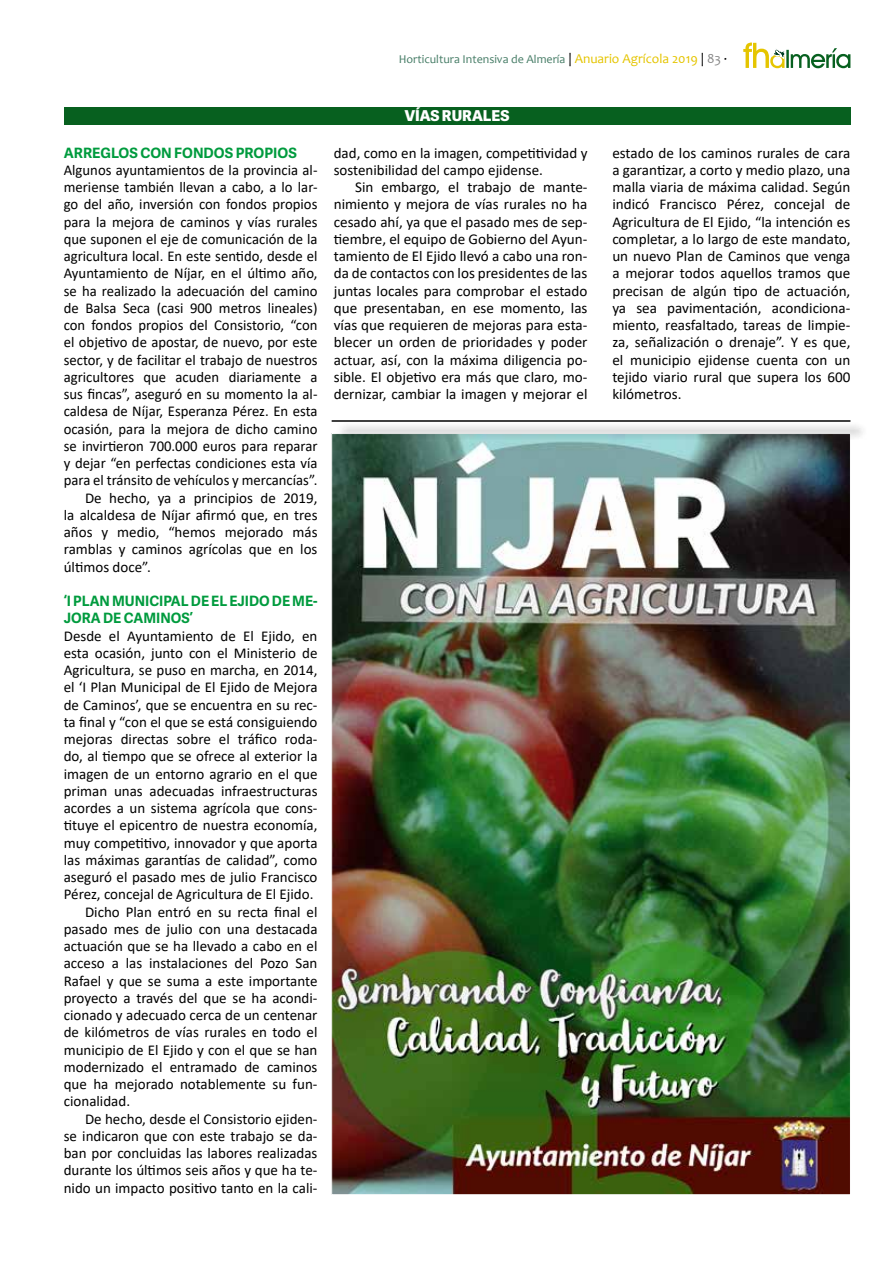
<style>
.page{position:relative;width:893px;height:1263px;background:#fff}
.page>*{position:absolute;margin:0;border:0;box-sizing:border-box;transform-origin:0 0}
.t1{font:15px/17.2px "Calibri";color:#000;text-align:justify}
.t2{font:800 15px "Adelle Sans Basic";color:#fff}
.t3{font:700 14.25px/17.2px "Adelle Sans Basic";color:#009b3e}
.t4{font:12px "Candara";color:#477d67}
.s1{font-size:13.5px;color:#000}
.s2{font-size:13.5px;color:#e5c500}
.s3{font-size:13.5px;color:#878787}
</style>
<div class="page">
<svg style="left:743px;top:43px;width:107px;height:25px"></svg>
<img style="left:333px;top:435px;width:516px;height:758px">
<div style="left:335px;top:422px;width:533px;height:18px;background:#000;opacity:.75"></div>
<hr style="left:332px;top:420px;width:518px;height:2px;background:#000">
<div style="left:64px;top:107px;width:786px;height:17px;background:#07601f"></div>
<p class="t3" style="left:64px;top:144px;width:235px">ARREGLOS CON FONDOS PROPIOS</p>
<p class="t1" style="left:64px;top:161px;width:255px">Algunos ayuntamientos de la provincia al-</p>
<p class="t1" style="left:64px;top:178px;width:255px">meriense también llevan a cabo, a lo lar-</p>
<p class="t1" style="left:64px;top:195px;width:255px">go del año, inversión con fondos propios</p>
<p class="t1" style="left:64px;top:213px;width:255px">para la mejora de caminos y vías rurales</p>
<p class="t1" style="left:64px;top:230px;width:255px">que suponen el eje de comunicación de la</p>
<p class="t1" style="left:64px;top:247px;width:255px">agricultura local. En este sentido, desde el</p>
<p class="t1" style="left:64px;top:264px;width:255px">Ayuntamiento de Níjar, en el último año,</p>
<p class="t1" style="left:64px;top:282px;width:255px">se ha realizado la adecuación del camino</p>
<p class="t1" style="left:64px;top:299px;width:255px">de Balsa Seca (casi 900 metros lineales)</p>
<p class="t1" style="left:64px;top:316px;width:255px">con fondos propios del Consistorio, “con</p>
<p class="t1" style="left:64px;top:333px;width:255px">el objetivo de apostar, de nuevo, por este</p>
<p class="t1" style="left:64px;top:351px;width:255px">sector, y de facilitar el trabajo de nuestros</p>
<p class="t1" style="left:64px;top:368px;width:255px">agricultores que acuden diariamente a</p>
<p class="t1" style="left:64px;top:385px;width:255px">sus fincas”, aseguró en su momento la al-</p>
<p class="t1" style="left:64px;top:402px;width:255px">caldesa de Níjar, Esperanza Pérez. En esta</p>
<p class="t1" style="left:64px;top:420px;width:255px">ocasión, para la mejora de dicho camino</p>
<p class="t1" style="left:64px;top:437px;width:255px">se invirtieron 700.000 euros para reparar</p>
<p class="t1" style="left:64px;top:454px;width:255px">y dejar “en perfectas condiciones esta vía</p>
<p class="t1" style="left:64px;top:471px;width:255px">para el tránsito de vehículos y mercancías”.</p>
<p class="t1" style="left:85px;top:489px;width:234px">De hecho, ya a principios de 2019,</p>
<p class="t1" style="left:64px;top:506px;width:255px">la alcaldesa de Níjar afirmó que, en tres</p>
<p class="t1" style="left:64px;top:523px;width:255px">años y medio, “hemos mejorado más</p>
<p class="t1" style="left:64px;top:540px;width:255px">ramblas y caminos agrícolas que en los</p>
<p class="t1" style="left:64px;top:558px;width:89px">últimos doce”.</p>
<p class="t3" style="left:64px;top:593px;width:255px">‘I PLAN MUNICIPAL DE EL EJIDO DE ME-<br>JORA DE CAMINOS’</p>
<p class="t1" style="left:64px;top:627px;width:255px">Desde el Ayuntamiento de El Ejido, en</p>
<p class="t1" style="left:64px;top:644px;width:255px">esta ocasión, junto con el Ministerio de</p>
<p class="t1" style="left:64px;top:661px;width:255px">Agricultura, se puso en marcha, en 2014,</p>
<p class="t1" style="left:64px;top:678px;width:255px">el ‘I Plan Municipal de El Ejido de Mejora</p>
<p class="t1" style="left:64px;top:696px;width:255px">de Caminos’, que se encuentra en su rec-</p>
<p class="t1" style="left:64px;top:713px;width:255px">ta final y “con el que se está consiguiendo</p>
<p class="t1" style="left:64px;top:730px;width:255px">mejoras directas sobre el tráfico roda-</p>
<p class="t1" style="left:64px;top:747px;width:255px">do, al tiempo que se ofrece al exterior la</p>
<p class="t1" style="left:64px;top:765px;width:255px">imagen de un entorno agrario en el que</p>
<p class="t1" style="left:64px;top:782px;width:255px">priman unas adecuadas infraestructuras</p>
<p class="t1" style="left:64px;top:799px;width:255px">acordes a un sistema agrícola que cons-</p>
<p class="t1" style="left:64px;top:816px;width:255px">tituye el epicentro de nuestra economía,</p>
<p class="t1" style="left:64px;top:834px;width:255px">muy competitivo, innovador y que aporta</p>
<p class="t1" style="left:64px;top:851px;width:255px">las máximas garantías de calidad”, como</p>
<p class="t1" style="left:64px;top:868px;width:255px">aseguró el pasado mes de julio Francisco</p>
<p class="t1" style="left:64px;top:885px;width:251px">Pérez, concejal de Agricultura de El Ejido.</p>
<p class="t1" style="left:85px;top:903px;width:234px">Dicho Plan entró en su recta final el</p>
<p class="t1" style="left:64px;top:920px;width:255px">pasado mes de julio con una destacada</p>
<p class="t1" style="left:64px;top:937px;width:255px">actuación que se ha llevado a cabo en el</p>
<p class="t1" style="left:64px;top:954px;width:255px">acceso a las instalaciones del Pozo San</p>
<p class="t1" style="left:64px;top:972px;width:255px">Rafael y que se suma a este importante</p>
<p class="t1" style="left:64px;top:989px;width:255px">proyecto a través del que se ha acondi-</p>
<p class="t1" style="left:64px;top:1006px;width:255px">cionado y adecuado cerca de un centenar</p>
<p class="t1" style="left:64px;top:1023px;width:255px">de kilómetros de vías rurales en todo el</p>
<p class="t1" style="left:64px;top:1041px;width:255px">municipio de El Ejido y con el que se han</p>
<p class="t1" style="left:64px;top:1058px;width:255px">modernizado el entramado de caminos</p>
<p class="t1" style="left:64px;top:1075px;width:255px">que ha mejorado notablemente su fun-</p>
<p class="t1" style="left:64px;top:1092px;width:68px">cionalidad.</p>
<p class="t1" style="left:85px;top:1110px;width:234px">De hecho, desde el Consistorio ejiden-</p>
<p class="t1" style="left:64px;top:1127px;width:255px">se indicaron que con este trabajo se da-</p>
<p class="t1" style="left:64px;top:1144px;width:255px">ban por concluidas las labores realizadas</p>
<p class="t1" style="left:64px;top:1161px;width:255px">durante los últimos seis años y que ha te-</p>
<p class="t1" style="left:64px;top:1179px;width:255px">nido un impacto positivo tanto en la cali-</p>
<p class="t4" style="left:399px;top:52px;width:330px">Horticultura Intensiva de Almería <span class="s1">|</span> <span class="s2">Anuario Agrícola 2019</span> <span class="s1">|</span> <span class="s3">83</span> <span class="s1">·</span></p>
<p class="t2" style="left:405px;top:106px;width:106px">VÍAS RURALES</p>
<p class="t1" style="left:334px;top:144px;width:255px">dad, como en la imagen, competitividad y sostenibilidad del campo ejidense.</p>
<p class="t1" style="left:334px;top:178px;width:255px;text-indent:21px">Sin embargo, el trabajo de mante&shy;nimiento y mejora de vías rurales no ha cesado ahí, ya que el pasado mes de sep&shy;tiembre, el equipo de Gobierno del Ayun&shy;tamiento de El Ejido llevó a cabo una ron&shy;da de contactos con los presidentes de las juntas locales para comprobar el estado que presentaban, en ese momento, las vías que requieren de mejoras para esta&shy;blecer un orden de prioridades y poder actuar, así, con la máxima diligencia po&shy;sible. El objetivo era más que claro, mo&shy;dernizar, cambiar la imagen y mejorar el</p>
<p class="t1" style="left:612px;top:144px;width:240px">estado de los caminos rurales de cara a garantizar, a corto y medio plazo, una malla viaria de máxima calidad. Según indicó Francisco Pérez, concejal de Agricultura de El Ejido, “la intención es completar, a lo largo de este mandato, un nuevo Plan de Caminos que venga a mejorar todos aquellos tramos que precisan de algún tipo de actuación, ya sea pavimentación, acondiciona&shy;miento, reasfaltado, tareas de limpie&shy;za, señalización o drenaje”. Y es que, el municipio ejidense cuenta con un tejido viario rural que supera los 600 kilómetros.</p>
</div>
